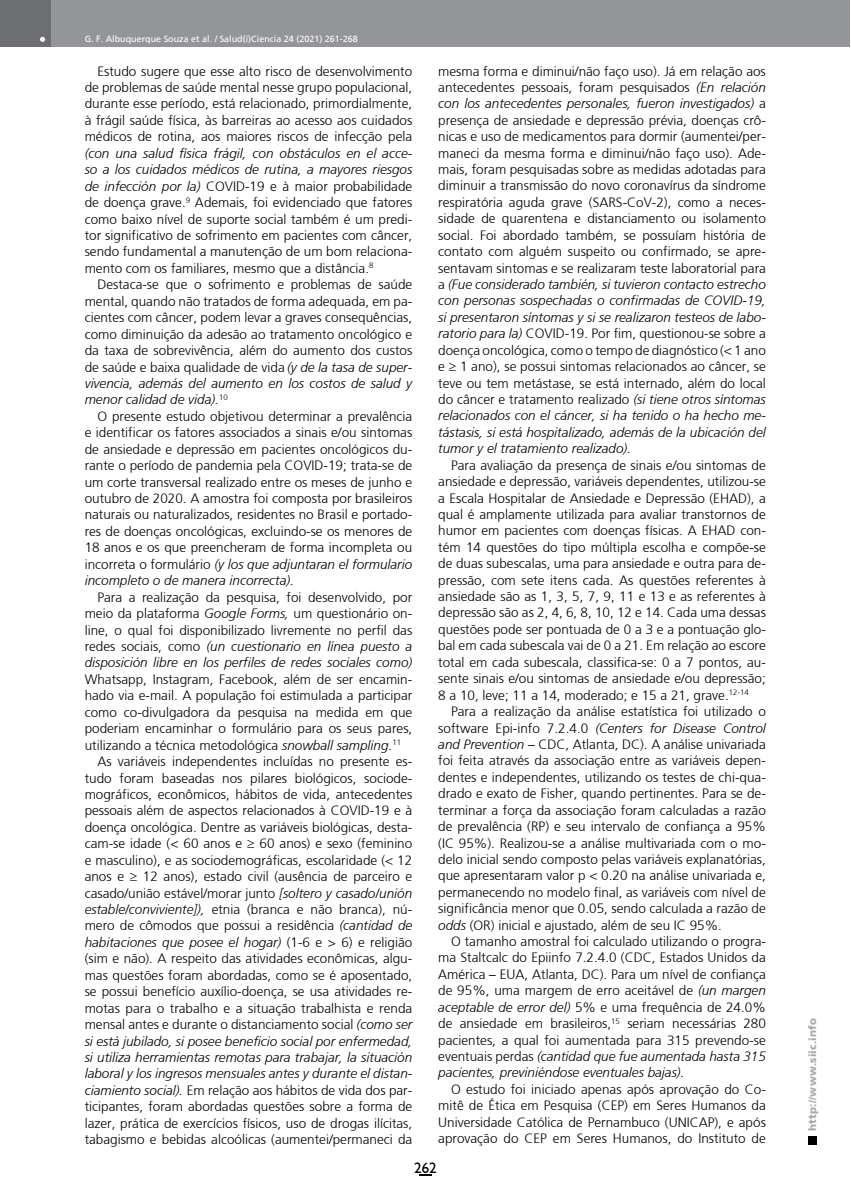
<style>
.page{position:relative;width:851px;height:1191px;background:#fff}
.page>*{position:absolute;margin:0;border:0;box-sizing:border-box;transform-origin:0 0}
.t1{font:15px "Humanist 521 BT";color:#000}
.t2{font:300 13.5px/16.4px "Frutiger";color:#000;text-align:justify}
.t3{font:italic 300 13.5px "Frutiger";color:#000}
.t4{font:900 10.5px "Frutiger";letter-spacing:.015em;color:#a7a9ac}
.t5{font:9px "Frutiger";color:#fff}
.s1{font-style:italic}
.s2{font-style:normal}
</style>
<div class="page">
<div style="left:808px;top:1135px;width:8px;height:9px;background:#000"></div>
<svg style="left:419px;top:1174px;width:12px;height:2px"></svg>
<div style="left:51px;top:0;width:798px;height:47px;background:#939598"></div>
<div style="left:0;top:0;width:51px;height:47px;background:#6d6e71"></div>
<svg style="left:40px;top:36px;width:6px;height:6px"></svg>
<p class="t5" style="left:85px;top:34px;width:275px">G. F. Albuquerque Souza et al. / Salud(i)Ciencia 24 (2021) 261-268</p>
<p class="t2" style="left:85px;top:63px;width:329px;text-indent:13px">Estudo sugere que esse alto risco de desenvolvimento de problemas de saúde mental nesse grupo populacional, durante esse período, está relacionado, primordialmente, à frágil saúde física, às barreiras ao acesso aos cuidados médicos de rotina, aos maiores riscos de infecção pela</p>
<p class="t2" style="left:85px;top:145px;width:329px"><span class="s1">(con una salud física frágil, con obstáculos en el acce&shy;so a los cuidados médicos de rutina, a mayores riesgos de infección por la)</span> COVID-19 e à maior probabilidade de doença grave.<sup>9</sup> Ademais, foi evidenciado que fatores como baixo nível de suporte social também é um predi&shy;tor significativo de sofrimento em pacientes com câncer, sendo fundamental a manutenção de um bom relaciona&shy;mento com os familiares, mesmo que a distância.<sup>8</sup></p>
<p class="t2" style="left:85px;top:276px;width:329px;text-indent:13px">Destaca-se que o sofrimento e problemas de saúde mental, quando não tratados de forma adequada, em pa&shy;cientes com câncer, podem levar a graves consequências, como diminuição da adesão ao tratamento oncológico e da taxa de sobrevivência, além do aumento dos custos de saúde e baixa qualidade de vida <span class="s1">(y de la tasa de super&shy;vivencia, además del aumento en los costos de salud y menor calidad de vida).</span><sup>10</sup></p>
<p class="t2" style="left:85px;top:408px;width:329px;text-indent:13px">O presente estudo objetivou determinar a prevalência e identificar os fatores associados a sinais e/ou sintomas de ansiedade e depressão em pacientes oncológicos du&shy;rante o período de pandemia pela COVID-19; trata-se de um corte transversal realizado entre os meses de junho e outubro de 2020. A amostra foi composta por brasileiros naturais ou naturalizados, residentes no Brasil e portado&shy;res de doenças oncológicas, excluindo-se os menores de 18 anos e os que preencheram de forma incompleta ou incorreta o formulário <span class="s1">(y los que adjuntaran el formulario incompleto o de manera incorrecta).</span></p>
<p class="t2" style="left:85px;top:588px;width:329px;text-indent:13px">Para a realização da pesquisa, foi desenvolvido, por meio da plataforma <span class="s1">Google Forms,</span> um questionário on&shy;line, o qual foi disponibilizado livremente no perfil das redes sociais, como <span class="s1">(un cuestionario en línea puesto a disposición libre en los perfiles de redes sociales como)</span></p>
<p class="t2" style="left:85px;top:671px;width:329px">Whatsapp, Instagram, Facebook, além de ser encamin-</p>
<p class="t2" style="left:85px;top:687px;width:329px">hado via e-mail. A população foi estimulada a participar</p>
<p class="t2" style="left:85px;top:704px;width:329px">como co-divulgadora da pesquisa na medida em que</p>
<p class="t2" style="left:85px;top:720px;width:329px">poderiam encaminhar o formulário para os seus pares,</p>
<p class="t2" style="left:85px;top:736px;width:318px">utilizando a técnica metodológica <span class="s1">snowball sampling.</span><sup>11</sup></p>
<p class="t2" style="left:97px;top:753px;width:316px">As variáveis independentes incluídas no presente es-</p>
<p class="t2" style="left:85px;top:769px;width:329px">tudo foram baseadas nos pilares biológicos, sociode-</p>
<p class="t2" style="left:85px;top:786px;width:329px">mográficos, econômicos, hábitos de vida, antecedentes</p>
<p class="t2" style="left:85px;top:802px;width:329px">pessoais além de aspectos relacionados à COVID-19 e à</p>
<p class="t2" style="left:85px;top:819px;width:329px">doença oncológica. Dentre as variáveis biológicas, desta-</p>
<p class="t2" style="left:85px;top:835px;width:329px">cam-se idade (&lt; 60 anos e ≥ 60 anos) e sexo (feminino</p>
<p class="t2" style="left:85px;top:852px;width:329px">e masculino), e as sociodemográficas, escolaridade (&lt; 12</p>
<p class="t2" style="left:85px;top:868px;width:329px">anos e ≥ 12 anos), estado civil (ausência de parceiro e</p>
<p class="t2" style="left:85px;top:884px;width:329px">casado/união estável/morar junto <span class="s1">[soltero y casado/unión</span></p>
<p class="t2" style="left:85px;top:901px;width:329px"><span class="s1">estable/conviviente]),</span> etnia (branca e não branca), nú-</p>
<p class="t2" style="left:85px;top:917px;width:329px">mero de cômodos que possui a residência <span class="s1">(cantidad de</span></p>
<p class="t3" style="left:85px;top:934px;width:329px">habitaciones que posee el hogar) <span class="s2">(1-6 e &gt; 6) e religião</span></p>
<p class="t2" style="left:85px;top:950px;width:329px">(sim e não). A respeito das atividades econômicas, algu-</p>
<p class="t2" style="left:85px;top:967px;width:329px">mas questões foram abordadas, como se é aposentado,</p>
<p class="t2" style="left:85px;top:983px;width:329px">se possui benefício auxílio-doença, se usa atividades re-</p>
<p class="t2" style="left:85px;top:999px;width:329px">motas para o trabalho e a situação trabalhista e renda</p>
<p class="t2" style="left:85px;top:1016px;width:329px">mensal antes e durante o distanciamento social <span class="s1">(como ser</span></p>
<p class="t3" style="left:85px;top:1033px;width:329px">si está jubilado, si posee beneficio social por enfermedad,</p>
<p class="t3" style="left:85px;top:1049px;width:329px">si utiliza herramientas remotas para trabajar, la situación</p>
<p class="t3" style="left:85px;top:1066px;width:329px">laboral y los ingresos mensuales antes y durante el distan-</p>
<p class="t2" style="left:85px;top:1082px;width:329px"><span class="s1">ciamiento social).</span> Em relação aos hábitos de vida dos par-</p>
<p class="t2" style="left:85px;top:1098px;width:329px">ticipantes, foram abordadas questões sobre a forma de</p>
<p class="t2" style="left:85px;top:1114px;width:329px">lazer, prática de exercícios físicos, uso de drogas ilícitas,</p>
<p class="t2" style="left:85px;top:1131px;width:329px">tabagismo e bebidas alcoólicas (aumentei/permaneci da</p>
<p class="t2" style="left:438px;top:63px;width:329px">mesma forma e diminui/não faço uso). Já em relação aos antecedentes pessoais, foram pesquisados <span class="s1">(En relación con los antecedentes personales, fueron investigados)</span> a presença de ansiedade e depressão prévia, doenças crô&shy;nicas e uso de medicamentos para dormir (aumentei/per&shy;maneci da mesma forma e diminui/não faço uso). Ade&shy;mais, foram pesquisadas sobre as medidas adotadas para diminuir a transmissão do novo coronavírus da síndrome respiratória aguda grave (SARS-CoV-2), como a neces&shy;sidade de quarentena e distanciamento ou isolamento social. Foi abordado também, se possuíam história de contato com alguém suspeito ou confirmado, se apre&shy;sentavam sintomas e se realizaram teste laboratorial para a <span class="s1">(Fue considerado también, si tuvieron contacto estrecho con personas sospechadas o confirmadas de COVID-19, si presentaron síntomas y si se realizaron testeos de labo&shy;ratorio para la)</span> COVID-19. Por fim, questionou-se sobre a doença oncológica, como o tempo de diagnóstico (&lt; 1 ano e ≥ 1 ano), se possui sintomas relacionados ao câncer, se teve ou tem metástase, se está internado, além do local do câncer e tratamento realizado <span class="s1">(si tiene otros síntomas relacionados con el cáncer, si ha tenido o ha hecho me&shy;tástasis, si está hospitalizado, además de la ubicación del tumor y el tratamiento realizado).</span></p>
<p class="t2" style="left:438px;top:457px;width:329px;text-indent:13px">Para avaliação da presença de sinais e/ou sintomas de ansiedade e depressão, variáveis dependentes, utilizou-se a Escala Hospitalar de Ansiedade e Depressão (EHAD), a qual é amplamente utilizada para avaliar transtornos de humor em pacientes com doenças físicas. A EHAD con&shy;tém 14 questões do tipo múltipla escolha e compõe-se de duas subescalas, uma para ansiedade e outra para de&shy;pressão, com sete itens cada. As questões referentes à ansiedade são as 1, 3, 5, 7, 9, 11 e 13 e as referentes à depressão são as 2, 4, 6, 8, 10, 12 e 14. Cada uma dessas questões pode ser pontuada de 0 a 3 e a pontuação glo&shy;bal em cada subescala vai de 0 a 21. Em relação ao escore total em cada subescala, classifica-se: 0 a 7 pontos, au&shy;sente sinais e/ou sintomas de ansiedade e/ou depressão; 8 a 10, leve; 11 a 14, moderado; e 15 a 21, grave.<sup>12-14</sup></p>
<p class="t2" style="left:438px;top:703px;width:329px;text-indent:13px">Para a realização da análise estatística foi utilizado o software Epi-info 7.2.4.0 <span class="s1">(Centers for Disease Control and Prevention</span> – CDC, Atlanta, DC). A análise univariada foi feita através da associação entre as variáveis depen&shy;dentes e independentes, utilizando os testes de chi-qua&shy;drado e exato de Fisher, quando pertinentes. Para se de&shy;terminar a força da associação foram calculadas a razão de prevalência (RP) e seu intervalo de confiança a 95% (IC 95%). Realizou-se a análise multivariada com o mo&shy;delo inicial sendo composto pelas variáveis explanatórias, que apresentaram valor p &lt; 0.20 na análise univariada e, permanecendo no modelo final, as variáveis com nível de significância menor que 0.05, sendo calculada a razão de <span class="s1">odds</span> (OR) inicial e ajustado, além de seu IC 95%.</p>
<p class="t2" style="left:438px;top:933px;width:329px;text-indent:13px">O tamanho amostral foi calculado utilizando o progra&shy;ma Staltcalc do Epiinfo 7.2.4.0 (CDC, Estados Unidos da América – EUA, Atlanta, DC). Para um nível de confiança de 95%, uma margem de erro aceitável de <span class="s1">(un margen aceptable de error del)</span> 5% e uma frequência de 24.0% de ansiedade em brasileiros,<sup>15</sup> seriam necessárias 280 pacientes, a qual foi aumentada para 315 prevendo-se eventuais perdas <span class="s1">(cantidad que fue aumentada hasta 315 pacientes, previniéndose eventuales bajas).</span></p>
<p class="t2" style="left:438px;top:1081px;width:329px;text-indent:13px">O estudo foi iniciado apenas após aprovação do Co&shy;mitê de Ética em Pesquisa (CEP) em Seres Humanos da Universidade Católica de Pernambuco (UNICAP), e após aprovação do CEP em Seres Humanos, do Instituto de</p>
<p class="t1" style="left:414px;top:1158px;width:24px">262</p>
<p class="t4" style="left:806px;top:1130px;width:114px;rotate:-90deg">http://www.siic.info</p>
</div>
